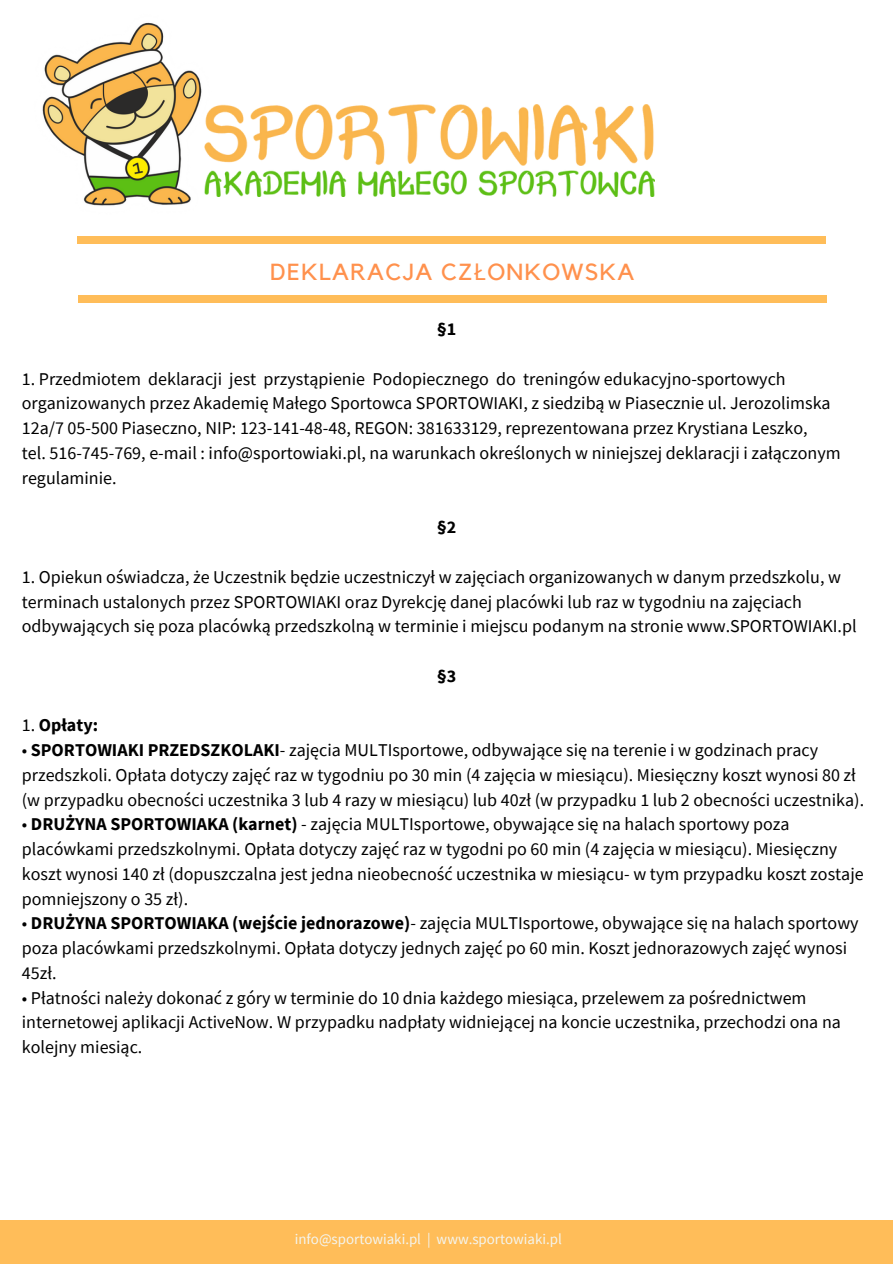
<style>
.page{position:relative;width:893px;height:1264px;background:#fff}
.page>*{position:absolute;margin:0;border:0;box-sizing:border-box;transform-origin:0 0}
.t1{font:23.1px "Kollektif";letter-spacing:.06em;color:#ff914d}
.t2{font:18px/24.8px "Source Sans Pro";color:#000}
.t3{font:700 18px "Source Sans Pro";color:#000}
.t4{font:14.85px "Source Sans Pro";color:#f4f5ef}
.s1{font-family:"Noto Sans"}
.s2{font-weight:400}
.s3{font-weight:700}
</style>
<div class="page">
<div style="left:77px;top:236px;width:748px;height:7px;background:#ffbd59"></div>
<div style="left:79px;top:296px;width:748px;height:6px;background:#ffbd59"></div>
<div style="left:0;top:1220px;width:892px;height:43px;background:#ffbd59"></div>
<img style="left:42px;top:22px;width:200px;height:184px">
<img style="left:203px;top:104px;width:451px;height:92px">
<p class="t1" style="left:270px;top:261px;width:366px">DEKLARACJA CZ<span class="s1">Ł</span>ONKOWSKA</p>
<p class="t3" style="left:437px;top:317px;width:21px">§1</p>
<p class="t2" style="left:22px;top:366px;width:810px">1. Przedmiotem deklaracji jest przystąpienie Podopiecznego do treningów edukacyjno-sportowych organizowanych przez Akademię Małego Sportowca SPORTOWIAKI, z siedzibą w Piasecznie ul. Jerozolimska<br>12a/7 05-500 Piaseczno, NIP: 123-141-48-48, REGON: 381633129, reprezentowana przez Krystiana Leszko,</p>
<p class="t2" style="left:22px;top:440px;width:820px">tel. 516-745-769, e-mail : info@sportowiaki.pl, na warunkach określonych w niniejszej deklaracji i załączonym regulaminie.</p>
<p class="t3" style="left:437px;top:515px;width:21px">§2</p>
<p class="t2" style="left:22px;top:564px;width:836px">1. Opiekun oświadcza, że Uczestnik będzie uczestniczył w zajęciach organizowanych w danym przedszkolu, w terminach ustalonych przez SPORTOWIAKI oraz Dyrekcję danej placówki lub raz w tygodniu na zajęciach odbywających się poza placówką przedszkolną w terminie i miejscu podanym na stronie www.SPORTOWIAKI.pl</p>
<p class="t3" style="left:437px;top:664px;width:21px">§3</p>
<p class="t3" style="left:22px;top:713px;width:78px"><span class="s2">1.</span> Opłaty:</p>
<p class="t2" style="left:22px;top:737px;width:843px">• <span class="s3">SPORTOWIAKI PRZEDSZKOLAKI</span>- zajęcia MULTIsportowe, odbywające się na terenie i w godzinach pracy przedszkoli. Opłata dotyczy zajęć raz w tygodniu po 30 min (4 zajęcia w miesiącu). Miesięczny koszt wynosi 80 zł (w przypadku obecności uczestnika 3 lub 4 razy w miesiącu) lub 40zł (w przypadku 1 lub 2 obecności uczestnika).</p>
<p class="t2" style="left:22px;top:811px;width:843px">• <span class="s3">DRUŻYNA SPORTOWIAKA (karnet)</span> - zajęcia MULTIsportowe, obywające się na halach sportowy poza placówkami przedszkolnymi. Opłata dotyczy zajęć raz w tygodni po 60 min (4 zajęcia w miesiącu). Miesięczny koszt wynosi 140 zł (dopuszczalna jest jedna nieobecność uczestnika w miesiącu- w tym przypadku koszt zostaje pomniejszony o 35 zł).</p>
<p class="t2" style="left:22px;top:910px;width:838px">• <span class="s3">DRUŻYNA SPORTOWIAKA (wejście jednorazowe)</span>- zajęcia MULTIsportowe, obywające się na halach sportowy poza placówkami przedszkolnymi. Opłata dotyczy jednych zajęć po 60 min. Koszt jednorazowych zajęć wynosi<br>45zł.</p>
<p class="t2" style="left:22px;top:984px;width:820px">• Płatności należy dokonać z góry w terminie do 10 dnia każdego miesiąca, przelewem za pośrednictwem internetowej aplikacji ActiveNow. W przypadku nadpłaty widniejącej na koncie uczestnika, przechodzi ona na kolejny miesiąc.</p>
<p class="t4" style="left:295px;top:1228px;width:268px">info@sportowiaki.pl | www.sportowiaki.pl</p>
</div>
